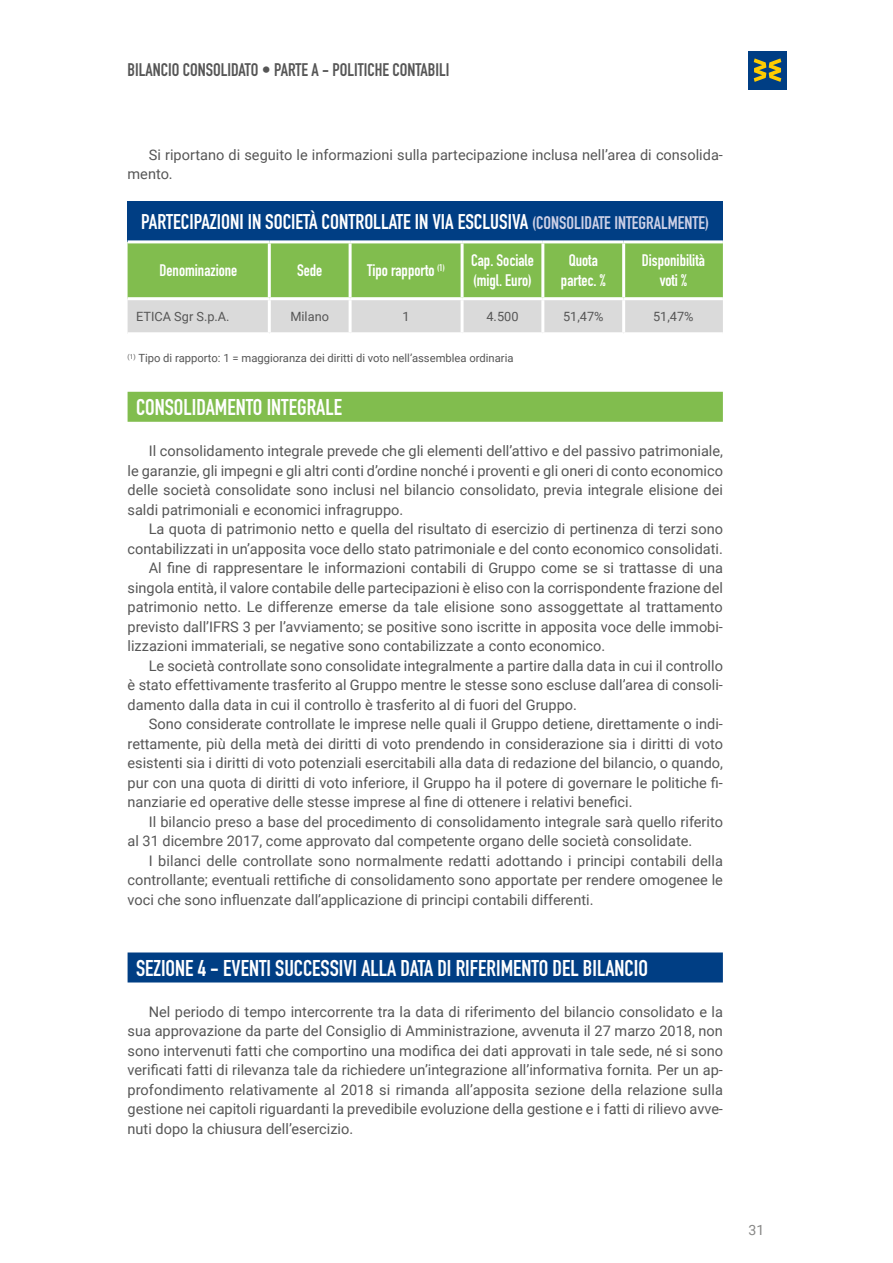
<style>
.page{position:relative;width:893px;height:1263px;background:#fff}
.page>*{position:absolute;margin:0;border:0;box-sizing:border-box;transform-origin:0 0}
.t1{font:22.5px "DIN Engschrift Std";color:#fff}
.t2{font:21px "DIN Engschrift Std";color:#fff}
.t3{font:18px "DIN Engschrift Std";color:#565656}
.t4{font:16.5px/19.5px "DIN Engschrift Std";color:#fff;text-align:center}
.t5{font:14.55px/19.5px "Roboto";color:#565656;text-align:justify}
.t6{font:14.1px "Roboto";color:#878786}
.t7{font:12.75px "Roboto";color:#565656}
.t8{font:11.25px "Roboto";color:#565656}
.s1{font-size:18px;color:#cdd0e6}
.s2{font-style:italic}
</style>
<div class="page">
<div style="left:748px;top:51px;width:39px;height:38px;background:#003e84"></div>
<svg style="left:754px;top:58px;width:27px;height:24px"></svg>
<div style="left:128px;top:392px;width:595px;height:30px;background:#81bd4e"></div>
<div style="left:128px;top:952px;width:595px;height:30px;background:#003e84"></div>
<div style="left:128px;top:201px;width:595px;height:41px;background:#003e84"></div>
<svg style="left:128px;top:243px;width:595px;height:89px;background:#a3c883"></svg>
<hr style="left:128px;top:240px;width:141px;height:3px;background:#fff">
<hr style="left:269px;top:240px;width:81px;height:3px;background:#fff">
<hr style="left:268px;top:243px;width:3px;height:54px;background:#fff">
<hr style="left:350px;top:240px;width:112px;height:3px;background:#fff">
<hr style="left:349px;top:243px;width:3px;height:54px;background:#fff">
<hr style="left:462px;top:240px;width:81px;height:3px;background:#fff">
<hr style="left:461px;top:243px;width:3px;height:54px;background:#fff">
<hr style="left:543px;top:240px;width:81px;height:3px;background:#fff">
<hr style="left:541px;top:243px;width:3px;height:54px;background:#fff">
<hr style="left:624px;top:240px;width:99px;height:3px;background:#fff">
<hr style="left:622px;top:243px;width:3px;height:54px;background:#fff">
<hr style="left:128px;top:297px;width:141px;height:3px;background:#fff">
<hr style="left:269px;top:297px;width:81px;height:3px;background:#fff">
<hr style="left:268px;top:300px;width:3px;height:32px;background:#fff">
<hr style="left:350px;top:297px;width:112px;height:3px;background:#fff">
<hr style="left:349px;top:300px;width:3px;height:32px;background:#fff">
<hr style="left:462px;top:297px;width:81px;height:3px;background:#fff">
<hr style="left:461px;top:300px;width:3px;height:32px;background:#fff">
<hr style="left:543px;top:297px;width:81px;height:3px;background:#fff">
<hr style="left:541px;top:300px;width:3px;height:32px;background:#fff">
<hr style="left:624px;top:297px;width:99px;height:3px;background:#fff">
<hr style="left:622px;top:300px;width:3px;height:32px;background:#fff">
<p class="t3" style="left:128px;top:59px;width:323px">BILANCIO CONSOLIDATO • PARTE A - POLITICHE CONTABILI</p>
<p class="t5" style="left:128px;top:144px;width:597px;text-indent:21px">Si riportano di seguito le informazioni sulla partecipazione inclusa nell’area di consolida&shy;mento.</p>
<h2 class="t2" style="left:141px;top:209px;width:569px">PARTECIPAZIONI IN SOCIETÀ CONTROLLATE IN VIA ESCLUSIVA <span class="s1">(CONSOLIDATE INTEGRALMENTE)</span></h2>
<p class="t4" style="left:159px;top:261px;width:79px">Denominazione</p>
<p class="t4" style="left:297px;top:261px;width:27px">Sede</p>
<p class="t4" style="left:367px;top:261px;width:79px">Tipo rapporto <sup>(1)</sup></p>
<p class="t4" style="left:471px;top:251px;width:64px;text-align:left">Cap. Sociale (migl. Euro)</p>
<p class="t4" style="left:561px;top:251px;width:46px">Quota partec. %</p>
<p class="t4" style="left:642px;top:251px;width:65px">Disponibilità voti %</p>
<p class="t7" style="left:136px;top:308px;width:95px">ETICA Sgr S.p.A.</p>
<p class="t7" style="left:290px;top:308px;width:40px">Milano</p>
<p class="t7" style="left:402px;top:308px;width:9px">1</p>
<p class="t7" style="left:486px;top:308px;width:34px">4.500</p>
<p class="t7" style="left:563px;top:308px;width:42px">51,47%</p>
<p class="t7" style="left:653px;top:308px;width:42px">51,47%</p>
<p class="t8" style="left:128px;top:350px;width:388px"><sup>(1)</sup> Tipo di rapporto: 1 = maggioranza dei diritti di voto nell’assemblea ordinaria</p>
<h1 class="t1" style="left:136px;top:394px;width:207px">CONSOLIDAMENTO INTEGRALE</h1>
<p class="t5" style="left:128px;top:441px;width:597px;text-indent:21px">Il consolidamento integrale prevede che gli elementi dell’attivo e del passivo patrimoniale, le garanzie, gli impegni e gli altri conti d’ordine nonché i proventi e gli oneri di conto economico delle società consolidate sono inclusi nel bilancio consolidato, previa integrale elisione dei saldi patrimoniali e economici infragruppo.</p>
<p class="t5" style="left:149px;top:519px;width:576px">La quota di patrimonio netto e quella del risultato di esercizio di pertinenza di terzi sono</p>
<p class="t5" style="left:128px;top:538px;width:597px">contabilizzati in un’apposita voce dello stato patrimoniale e del conto economico consolidati.</p>
<p class="t5" style="left:149px;top:558px;width:576px">Al fine di rappresentare le informazioni contabili di Gruppo come se si trattasse di una</p>
<p class="t5" style="left:128px;top:577px;width:597px">singola entità, il valore contabile delle partecipazioni è eliso con la corrispondente frazione del</p>
<p class="t5" style="left:128px;top:597px;width:597px">patrimonio netto. Le differenze emerse da tale elisione sono assoggettate al trattamento</p>
<p class="t5" style="left:128px;top:616px;width:597px">previsto dall’IFRS 3 per l’avviamento; se positive sono iscritte in apposita voce delle immobi-</p>
<p class="t5" style="left:128px;top:636px;width:479px">lizzazioni immateriali, se negative sono contabilizzate a conto economico.</p>
<p class="t5" style="left:149px;top:655px;width:576px">Le società controllate sono consolidate integralmente a partire dalla data in cui il controllo</p>
<p class="t5" style="left:128px;top:675px;width:597px">è stato effettivamente trasferito al Gruppo mentre le stesse sono escluse dall’area di consoli-</p>
<p class="t5" style="left:128px;top:694px;width:451px">damento dalla data in cui il controllo è trasferito al di fuori del Gruppo.</p>
<p class="t5" style="left:149px;top:714px;width:576px">Sono considerate controllate le imprese nelle quali il Gruppo detiene, direttamente o indi-</p>
<p class="t5" style="left:128px;top:733px;width:597px">rettamente, più della metà dei diritti di voto prendendo in considerazione sia i diritti di voto</p>
<p class="t5" style="left:128px;top:753px;width:597px">esistenti sia i diritti di voto potenziali esercitabili alla data di redazione del bilancio, o quando,</p>
<p class="t5" style="left:128px;top:772px;width:597px">pur con una quota di diritti di voto inferiore, il Gruppo ha il potere di governare le politiche fi-</p>
<p class="t5" style="left:128px;top:792px;width:507px">nanziarie ed operative delle stesse imprese al fine di ottenere i relativi benefici.</p>
<p class="t5" style="left:149px;top:811px;width:576px">Il bilancio preso a base del procedimento di consolidamento integrale sarà quello riferito</p>
<p class="t5" style="left:128px;top:831px;width:566px">al 31 dicembre 2017, come approvato dal competente organo delle società consolidate.</p>
<p class="t5" style="left:149px;top:850px;width:576px">I bilanci delle controllate sono normalmente redatti adottando i principi contabili della</p>
<p class="t5" style="left:128px;top:870px;width:597px">controllante; eventuali rettifiche di consolidamento sono apportate per rendere omogenee le</p>
<p class="t5" style="left:128px;top:889px;width:467px">voci che sono influenzate dall’applicazione di principi contabili differenti.</p>
<h1 class="t1" style="left:136px;top:955px;width:513px">SEZIONE 4 - EVENTI SUCCESSIVI ALLA DATA DI RIFERIMENTO DEL BILANCIO</h1>
<p class="t5" style="left:128px;top:1001px;width:597px;text-indent:21px">Nel periodo di tempo intercorrente tra la data di riferimento del bilancio consolidato e la sua approvazione da parte del Consiglio di Amministrazione, avvenuta il 27 marzo 2018, non sono intervenuti fatti che comportino una modifica dei dati approvati in tale sede, né si sono verificati fatti di rilevanza tale da richiedere un’integrazione all’informativa fornita<span class="s2">.</span> Per un ap&shy;profondimento relativamente al 2018 si rimanda all’apposita sezione della relazione sulla gestione nei capitoli riguardanti la prevedibile evoluzione della gestione e i fatti di rilievo avve&shy;nuti dopo la chiusura dell’esercizio.</p>
<p class="t6" style="left:748px;top:1220px;width:17px">31</p>
</div>
